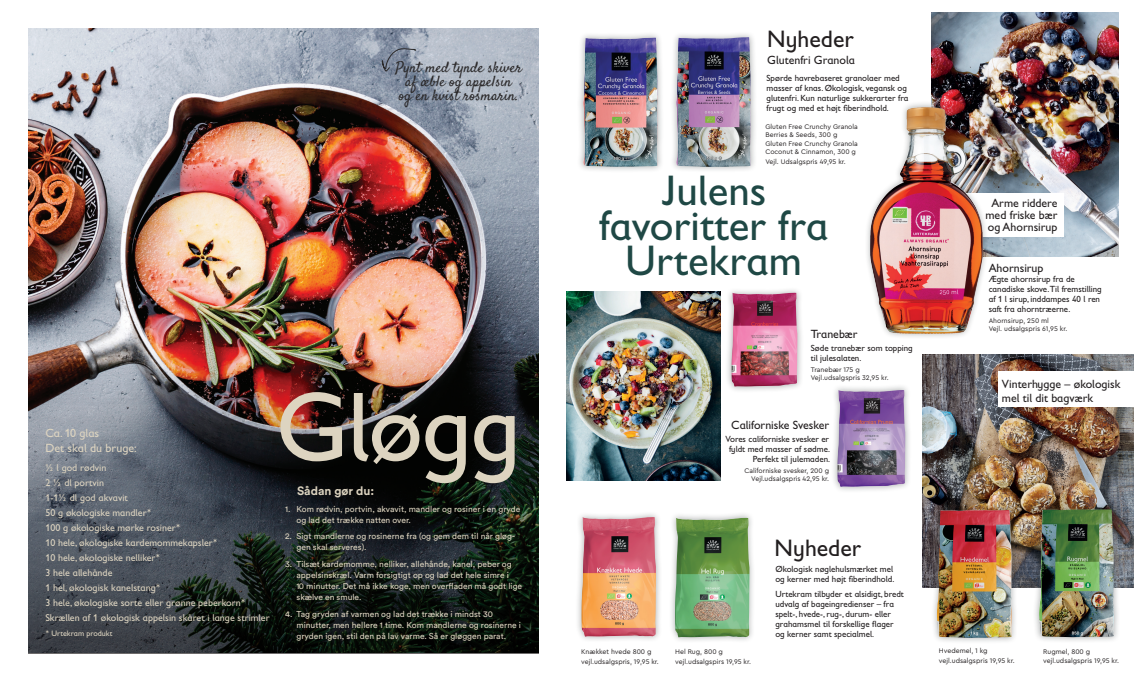
<style>
.page{position:relative;width:1134px;height:681px;background:#fff}
.page>*{position:absolute;margin:0;border:0;box-sizing:border-box;transform-origin:0 0}
.t1{font:98.8px "Gill Sans Infant Std";letter-spacing:-.015em;color:#ddd4c0}
.t2{font:43px/35px "Gill Sans Infant Std";color:#1f4845;text-align:center}
.t3{font:24px "Gill Sans Infant Std";color:#231f20}
.t4{font:15px/14.4px "Satisfy";color:#2b292a;text-align:center}
.t5{font:12px/12px "Gill Sans Infant Std";color:#231f20}
.t6{font:12px/15px "Gill Sans Infant Std";color:#ddd4c0}
.t7{font:700 12px "Circular Std";color:#ddd4c0}
.t8{font:10px/15px "Gill Sans Infant Std";color:#ddd4c0}
.t9{font:9px/10px "Gill Sans Infant Std";color:#231f20}
.t10{font:8.5px/11px "Circular Std";color:#ddd4c0}
.t11{font:8px "Gill Sans Infant Std";color:#ddd4c0}
.t12{font:7px/8px "Cera Pro";color:#231f20}
.s1{font-family:"DIN"}
</style>
<div class="page">
<img style="left:28px;top:28px;width:511px;height:302px">
<svg style="left:382px;top:48px;width:36px;height:24px"></svg>
<img style="left:28px;top:330px;width:511px;height:323px">
<img style="left:923px;top:354px;width:211px;height:233px">
<img style="left:931px;top:13px;width:188px;height:244px">
<div style="left:668px;top:511px;width:88px;height:132px;background:#141c1b;opacity:.35"></div>
<img style="left:675px;top:517px;width:75px;height:120px">
<div style="left:930px;top:503px;width:88px;height:141px;background:#141c1b;opacity:.35"></div>
<img style="left:937px;top:510px;width:75px;height:127px">
<div style="left:575px;top:510px;width:87px;height:132px;background:#141c1b;opacity:.35"></div>
<img style="left:581px;top:516px;width:75px;height:120px">
<div style="left:1032px;top:502px;width:88px;height:141px;background:#141c1b;opacity:.35"></div>
<img style="left:1039px;top:509px;width:75px;height:128px">
<div style="left:999px;top:371px;width:135px;height:36px;background:#fff"></div>
<div style="left:964px;top:193px;width:99px;height:44px;background:#fff"></div>
<div style="left:577px;top:31px;width:87px;height:142px;background:#141c1b;opacity:.35"></div>
<img style="left:583px;top:38px;width:75px;height:128px">
<div style="left:670px;top:31px;width:87px;height:142px;background:#141c1b;opacity:.35"></div>
<img style="left:676px;top:37px;width:75px;height:130px">
<div style="left:864px;top:100px;width:124px;height:239px;background:#141c1b;opacity:.35"></div>
<img style="left:870px;top:107px;width:112px;height:226px">
<div style="left:831px;top:383px;width:81px;height:110px;background:#141c1b;opacity:.35"></div>
<img style="left:837px;top:390px;width:68px;height:96px">
<div style="left:725px;top:286px;width:79px;height:106px;background:#141c1b;opacity:.35"></div>
<img style="left:731px;top:292px;width:66px;height:94px">
<img style="left:567px;top:291px;width:153px;height:189px">
<h3 class="t4" style="left:395px;top:61px;width:128px">Pynt med tynde skiver af æble og appelsin<br>og en kvist rosmarin.</h3>
<h3 class="t6" style="left:45px;top:425px;width:93px">Ca. 10 glas<br>Det skal du bruge:</h3>
<p class="t8" style="left:45px;top:460px;width:226px">½ l god rødvin<br>2 ½ dl portvin<br>1-1½ dl god akvavit<br>50 g økologiske mandler<span class="s1">*<br></span>100 g økologiske mørke rosiner<span class="s1">*<br></span>10 hele, økologiske kardemommekapsler<span class="s1">*<br></span>10 hele, økologiske nelliker<span class="s1">*<br></span>3 hele allehånde<br>1 hel, økologisk kanelstang<span class="s1">*<br></span>3 hele, økologiske sorte eller grønne peberkorn<span class="s1">*<br></span>Skrællen af 1 økologisk appelsin skåret i lange strimler</p>
<p class="t11" style="left:45px;top:628px;width:69px"><span class="s1">*</span> Urtekram produkt</p>
<h1 class="t1" style="left:275px;top:370px;width:247px">Gløgg</h1>
<h3 class="t7" style="left:297px;top:483px;width:79px">Sådan gør du:</h3>
<p class="t10" style="left:296px;top:503px;width:225px;text-indent:-11px">1. Kom rødvin, portvin, akvavit, mandler og rosiner i en gryde og lad det trække natten over.</p>
<p class="t10" style="left:296px;top:530px;width:220px;text-indent:-11px">2. Sigt mandlerne og rosinerne fra (og gem dem til når gløg&shy;gen skal serveres).</p>
<p class="t10" style="left:296px;top:558px;width:227px;text-indent:-11px">3. Tilsæt kardemomme, nelliker, allehånde, kanel, peber og appelsinskræl. Varm forsigtigt op og lad det hele simre i<br>10 minutter. Det må ikke koge, men overfladen må godt lige skælve en smule.</p>
<p class="t10" style="left:296px;top:608px;width:226px;text-indent:-11px">4. Tag gryden af varmen og lad det trække i mindst 30 minutter, men hellere 1 time. Kom mandlerne og rosinerne i gryden igen, stil den på lav varme. Så er gløggen parat.</p>
<h3 class="t3" style="left:767px;top:26px;width:88px">Nyheder</h3>
<h3 class="t5" style="left:767px;top:54px;width:89px">Glutenfri Granola</h3>
<p class="t9" style="left:766px;top:73px;width:143px">Spørde havrebaseret granolaer med masser af knas. Økologisk, vegansk og glutenfri. Kun naturlige sukkerarter fra frugt og med et højt fiberindhold.</p>
<p class="t12" style="left:765px;top:122px;width:94px">Gluten Free Crunchy Granola<br>Berries &amp; Seeds, 300 g</p>
<p class="t12" style="left:765px;top:139px;width:94px">Gluten Free Crunchy Granola<br>Coconut &amp; Cinnamon, 300 g</p>
<p class="t12" style="left:765px;top:157px;width:82px">Vejl. Udsalgspris 49,95 kr.</p>
<h2 class="t2" style="left:599px;top:173px;width:231px">Julens favoritter fra<br>Urtekram</h2>
<h3 class="t5" style="left:811px;top:328px;width:48px">Tranebær</h3>
<p class="t9" style="left:811px;top:342px;width:103px">Søde tranebær som topping til julesalaten.</p>
<p class="t12" style="left:811px;top:365px;width:79px">Tranebær 175 g<br>Vejl.udsalgspris 32,95 kr.</p>
<h3 class="t5" style="left:731px;top:418px;width:99px">Californiske Svesker</h3>
<p class="t9" style="left:726px;top:433px;width:106px;text-align:right">Vores californiske svesker er fyldt med masser af sødme.<br>Perfekt til julemaden.</p>
<p class="t12" style="left:744px;top:465px;width:86px;text-align:right">Californiske svesker, 200 g<br>Vejl.udsalgspris 42,95 kr.</p>
<h3 class="t3" style="left:775px;top:533px;width:88px">Nyheder</h3>
<p class="t12" style="left:581px;top:646px;width:79px;line-height:9.4px">Knækket hvede 800 g vejl.udsalgspris, 19,95 kr.</p>
<p class="t12" style="left:675px;top:646px;width:77px;line-height:9.4px">Hel Rug, 800 g vejl.udsalgspirs 19,95 kr.</p>
<p class="t9" style="left:775px;top:563px;width:120px">Økologisk nøglehulsmærket mel og kerner med højt fiberindhold.</p>
<p class="t9" style="left:775px;top:589px;width:130px">Urtekram tilbyder et alsidigt, bredt udvalg af bageingredienser – fra spelt-, hvede-, rug-, durum- eller grahamsmel til forskellige flager og kerner samt specialmel.</p>
<h3 class="t5" style="left:985px;top:196px;width:73px;text-align:center">Arme riddere med friske bær og Ahornsirup</h3>
<h3 class="t5" style="left:989px;top:262px;width:56px">Ahornsirup</h3>
<p class="t9" style="left:989px;top:274px;width:115px">Ægte ahornsirup fra de canadiske skove.Til fremstilling af 1 l sirup, inddampes 40 l ren saft fra ahorntræerne.</p>
<p class="t12" style="left:989px;top:316px;width:80px">Ahornsirup, 250 ml<br>Vejl. udsalgspris 61,95 kr.</p>
<h3 class="t5" style="left:1002px;top:377px;width:120px;line-height:14px">Vinterhygge – økologisk mel til dit bagværk</h3>
<p class="t12" style="left:939px;top:645px;width:77px;line-height:9.4px">Hvedemel, 1 kg vejl.udsalgspris 19,95 kr.</p>
<p class="t12" style="left:1043px;top:646px;width:77px;line-height:9.4px">Rugmel, 800 g vejl.udsalgspris 19,95 kr.</p>
</div>
